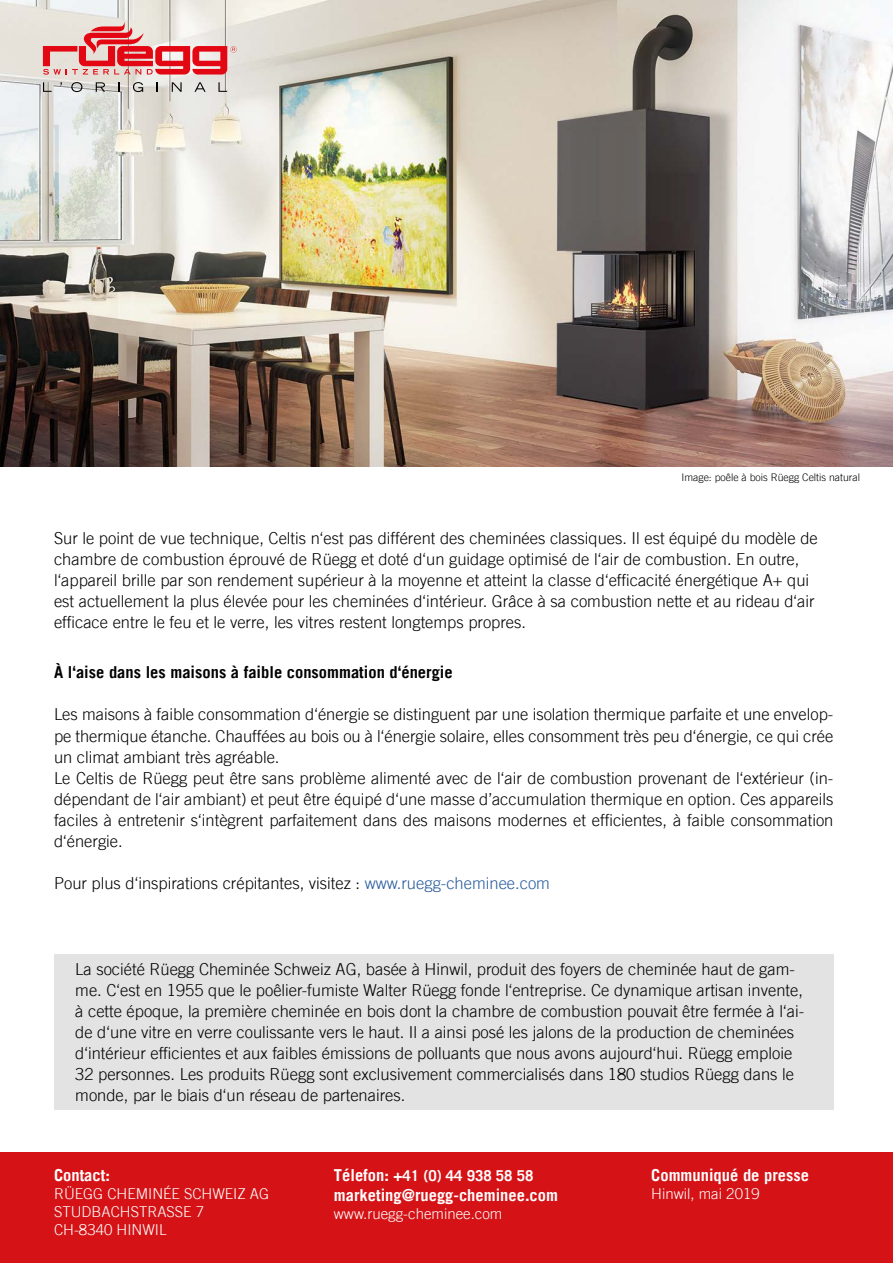
<style>
.page{position:relative;width:893px;height:1263px;background:#fff}
.page>*{position:absolute;margin:0;border:0;box-sizing:border-box;transform-origin:0 0}
.t1{font:300 16.5px/21px "Trade Gothic LT";color:#000}
.t2{font:700 16.5px "Trade Gothic LT";color:#fff}
.t3{font:700 16.5px "Trade Gothic LT";color:#000}
.t4{font:300 15px/18px "Trade Gothic LT";color:#fff}
.t5{font:700 15px "Trade Gothic LT";color:#fff}
.t6{font:300 10.5px "Trade Gothic LT";color:#000}
.s1{color:#275b9b}
.s2{font-size:16.5px}
</style>
<div class="page">
<div style="left:54px;top:955px;width:779px;height:155px;background:#e3e3e3"></div>
<img style="left:0;top:0;width:840px;height:466px">
<img style="left:840px;top:30px;width:53px;height:436px">
<div style="left:0;top:1152px;width:893px;height:111px;background:#d51317"></div>
<svg style="left:43px;top:82px;width:9px;height:10px"></svg>
<svg style="left:71px;top:82px;width:11px;height:10px"></svg>
<svg style="left:96px;top:82px;width:9px;height:10px"></svg>
<svg style="left:118px;top:82px;width:2px;height:10px"></svg>
<svg style="left:133px;top:82px;width:10px;height:10px"></svg>
<svg style="left:172px;top:82px;width:10px;height:10px"></svg>
<svg style="left:194px;top:82px;width:12px;height:10px"></svg>
<svg style="left:218px;top:82px;width:9px;height:10px"></svg>
<svg style="left:43px;top:22px;width:194px;height:53px;background:#e69797"></svg>
<p class="t6" style="left:681px;top:471px;width:180px">Image: poêle à bois Rüegg Celtis natural</p>
<p class="t1" style="left:54px;top:528px;width:765px">Sur le point de vue technique, Celtis n‘est pas différent des cheminées classiques. Il est équipé du modèle de chambre de combustion éprouvé de Rüegg et doté d‘un guidage optimisé de l‘air de combustion. En outre, l‘appareil brille par son rendement supérieur à la moyenne et atteint la classe d‘efficacité énergétique A+ qui est actuellement la plus élevée pour les cheminées d‘intérieur. Grâce à sa combustion nette et au rideau d‘air efficace entre le feu et le verre, les vitres restent longtemps propres.</p>
<p class="t3" style="left:54px;top:662px;width:400px">À l‘aise dans les maisons à faible consommation d‘énergie</p>
<p class="t1" style="left:54px;top:704px;width:781px">Les maisons à faible consommation d‘énergie se distinguent par une isolation thermique parfaite et une envelop&shy;pe thermique étanche. Chauffées au bois ou à l‘énergie solaire, elles consomment très peu d‘énergie, ce qui crée un climat ambiant très agréable.<br>Le Celtis de Rüegg peut être sans problème alimenté avec de l‘air de combustion provenant de l‘extérieur (in&shy;dépendant de l‘air ambiant) et peut être équipé d‘une masse d’accumulation thermique en option. Ces appareils faciles à entretenir s‘intègrent parfaitement dans des maisons modernes et efficientes, à faible consommation d‘énergie.</p>
<p class="t1" style="left:54px;top:872px;width:497px">Pour plus d‘inspirations crépitantes, visitez : <span class="s1">www.ruegg-cheminee.com</span></p>
<p class="t1" style="left:75px;top:959px;width:730px">La société Rüegg Cheminée Schweiz AG, basée à Hinwil, produit des foyers de cheminée haut de gam&shy;me. C‘est en 1955 que le poêlier-fumiste Walter Rüegg fonde l‘entreprise. Ce dynamique artisan invente, à cette époque, la première cheminée en bois dont la chambre de combustion pouvait être fermée à l‘ai&shy;de d‘une vitre en verre coulissante vers le haut. Il a ainsi posé les jalons de la production de cheminées d‘intérieur efficientes et aux faibles émissions de polluants que nous avons aujourd‘hui. Rüegg emploie 32 personnes. Les produits Rüegg sont exclusivement commercialisés dans 180 studios Rüegg dans le monde, par le biais d‘un réseau de partenaires.</p>
<p class="t2" style="left:54px;top:1165px;width:57px">Contact:</p>
<p class="t4" style="left:54px;top:1185px;width:217px">RÜEGG CHEMINÉE SCHWEIZ AG<br>STUDBACHSTRASSE 7<br>CH-8340 HINWIL</p>
<p class="t5" style="left:334px;top:1167px;width:201px"><span class="s2">Télefon:</span> +41 (0) 44 938 58 58</p>
<p class="t2" style="left:334px;top:1185px;width:226px">marketing@ruegg-cheminee.com</p>
<p class="t4" style="left:334px;top:1204px;width:170px">www.ruegg-cheminee.com</p>
<p class="t2" style="left:651px;top:1165px;width:159px">Communiqué de presse</p>
<p class="t4" style="left:651px;top:1185px;width:110px">Hinwil, mai 2019</p>
</div>
